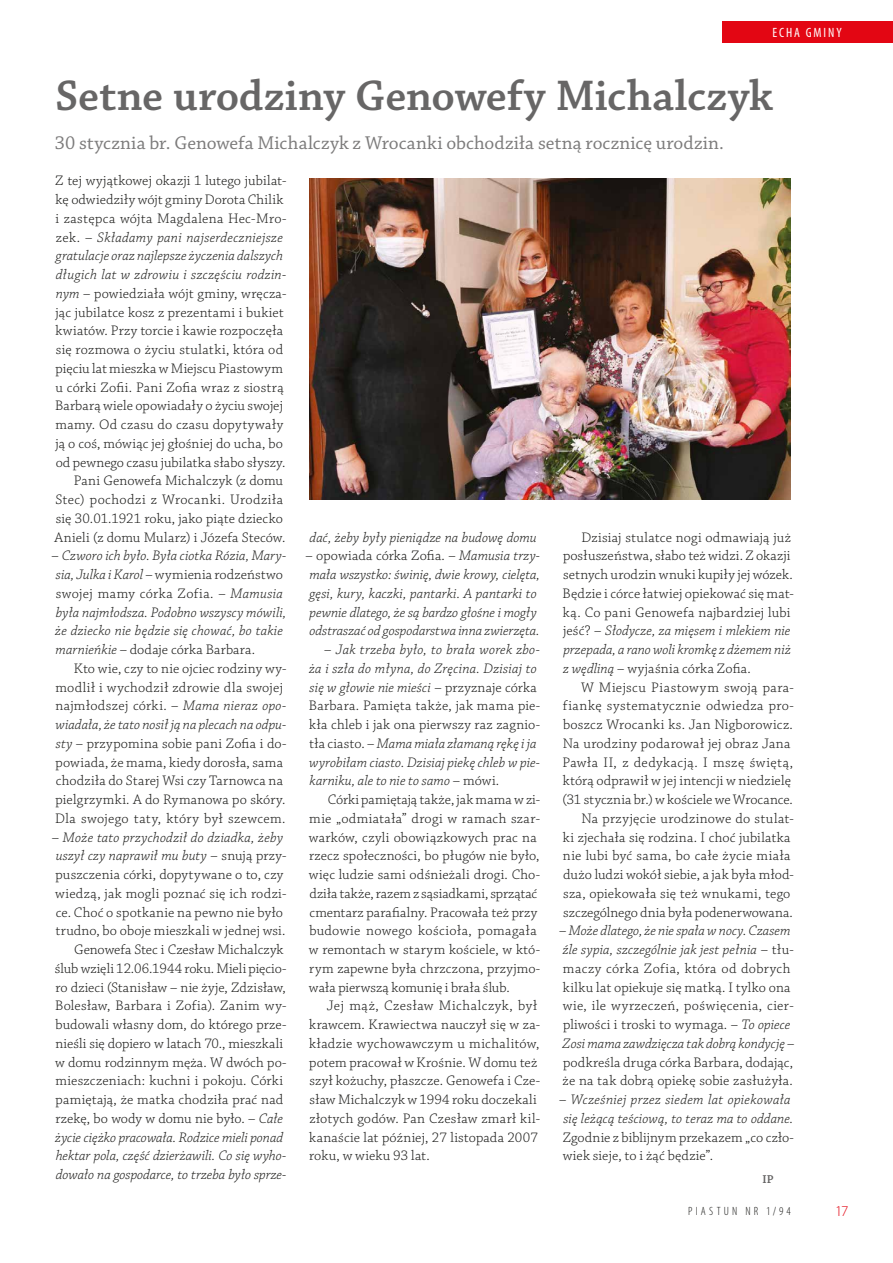
<style>
.page{position:relative;width:893px;height:1263px;background:#fff}
.page>*{position:absolute;margin:0;border:0;box-sizing:border-box;transform-origin:0 0}
.t1{font:600 45px "Chaparral Pro";color:#676666}
.t2{font:19.5px "Chaparral Pro";letter-spacing:.005em;color:#7c7b7b}
.t3{font:300 15px "Myriad Pro";color:#e30613}
.t4{font:300 14.55px/18.8px "Chaparral Pro";letter-spacing:.01em;color:#1d1d1b}
.t5{font:italic 300 14.55px/18.8px "Chaparral Pro";letter-spacing:.005em;color:#1d1d1b}
.t6{font:condensed 13.5px "Myriad Pro";letter-spacing:.145em;color:#fff}
.t7{font:300 condensed 12px "Myriad Pro";letter-spacing:.27em;color:#1d1d1b}
.t8{font:600 12px "Chaparral Pro";color:#626161}
.s1{font-style:italic}
.s2{font-style:normal}
</style>
<div class="page">
<img style="left:309px;top:179px;width:482px;height:321px">
<div style="left:722px;top:21px;width:171px;height:22px;background:#e30613"></div>
<p class="t6" style="left:772px;top:24px;width:71px">ECHA GMINY</p>
<h1 class="t1" style="left:55px;top:70px;width:719px">Setne urodziny Genowefy Michalczyk</h1>
<h2 class="t2" style="left:55px;top:132px;width:670px">30 stycznia br. Genowefa Michalczyk z Wrocanki obchodziła setną rocznicę urodzin.</h2>
<p class="t4" style="left:55px;top:172px;width:233px;text-align:right">Z tej wyjątkowej okazji 1 lutego jubilat&shy;kę odwiedziły wójt gminy Dorota Chilik i zastępca wójta Magdalena Hec-Mro&shy;zek. – <span class="s1">Składamy pani najserdeczniejsze gratulacje oraz najlepsze życzenia dalszych długich lat w zdrowiu i szczęściu rodzin&shy;nym</span> – powiedziała wójt gminy, wręcza&shy;jąc jubilatce kosz z prezentami i bukiet kwiatów. Przy torcie i kawie rozpoczęła się rozmowa o życiu stulatki, która od pięciu lat mieszka w Miejscu Piastowym u córki Zofii. Pani Zofia wraz z siostrą Barbarą wiele opowiadały o życiu swojej mamy. Od czasu do czasu dopytywały ją o coś, mówiąc jej głośniej do ucha, bo od pewnego czasu jubilatka słabo słyszy.<br>Pani Genowefa Michalczyk (z domu Stec) pochodzi z Wrocanki. Urodziła się 30.01.1921 roku, jako piąte dziecko Anieli (z domu Mularz) i Józefa Steców.</p>
<p class="t5" style="left:52px;top:547px;width:236px"><span class="s2">–</span> Czworo ich było. Była ciotka Rózia, Mary&shy;sia, Julka i Karol <span class="s2">– wymienia rodzeństwo swojej mamy córka Zofia. –</span> Mamusia była najmłodsza. Podobno wszyscy mówili, że dziecko nie będzie się chować, bo takie marnieńkie <span class="s2">– dodaje córka Barbara.</span></p>
<p class="t4" style="left:55px;top:659px;width:233px;text-indent:19px">Kto wie, czy to nie ojciec rodziny wy&shy;modlił i wychodził zdrowie dla swojej najmłodszej córki. – <span class="s1">Mama nieraz opo&shy;wiadała, że tato nosił ją na plecach na odpu&shy;sty</span> – przypomina sobie pani Zofia i do&shy;powiada, że mama, kiedy dorosła, sama chodziła do Starej Wsi czy Tarnowca na pielgrzymki. A do Rymanowa po skóry.<br>Dla swojego taty, który był szewcem.</p>
<p class="t4" style="left:52px;top:828px;width:236px;text-align:right">– <span class="s1">Może tato przychodził do dziadka, żeby uszył czy naprawił mu buty</span> – snują przy&shy;puszczenia córki, dopytywane o to, czy wiedzą, jak mogli poznać się ich rodzi&shy;ce. Choć o spotkanie na pewno nie było trudno, bo oboje mieszkali w jednej wsi.<br>Genowefa Stec i Czesław Michalczyk ślub wzięli 12.06.1944 roku. Mieli pięcio&shy;ro dzieci (Stanisław – nie żyje, Zdzisław, Bolesław, Barbara i Zofia). Zanim wy&shy;budowali własny dom, do którego prze&shy;nieśli się dopiero w latach 70., mieszkali w domu rodzinnym męża. W dwóch po&shy;mieszczeniach: kuchni i pokoju. Córki pamiętają, że matka chodziła prać nad rzekę, bo wody w domu nie było. – <span class="s1">Całe życie ciężko pracowała. Rodzice mieli ponad hektar pola, część dzierżawili. Co się wyho&shy;dowało na gospodarce, to trzeba było sprze-</span></p>
<p class="t5" style="left:310px;top:528px;width:229px">dać, żeby były pieniądze na budowę domu</p>
<p class="t5" style="left:305px;top:547px;width:236px"><span class="s2">– opowiada córka Zofia. –</span> Mamusia trzy&shy;mała wszystko: świnię, dwie krowy, cielęta, gęsi, kury, kaczki, pantarki. A pantarki to pewnie dlatego, że są bardzo głośne i mogły odstraszać od gospodarstwa inna zwierzęta.</p>
<p class="t5" style="left:309px;top:641px;width:233px;text-indent:15px"><span class="s2">–</span> Jak trzeba było, to brała worek zbo&shy;ża i szła do młyna, do Zręcina. Dzisiaj to się w głowie nie mieści <span class="s2">– przyznaje córka Barbara. Pamięta także, jak mama pie&shy;kła chleb i jak ona pierwszy raz zagnio&shy;tła ciasto. –</span> Mama miała złamaną rękę i ja wyrobiłam ciasto. Dzisiaj piekę chleb w pie&shy;karniku, ale to nie to samo <span class="s2">– mówi.</span></p>
<p class="t4" style="left:309px;top:791px;width:233px;text-indent:19px">Córki pamiętają także, jak mama w zi&shy;mie „odmiatała” drogi w ramach szar&shy;warków, czyli obowiązkowych prac na rzecz społeczności, bo pługów nie było, więc ludzie sami odśnieżali drogi. Cho&shy;dziła także, razem z sąsiadkami, sprzątać cmentarz parafialny. Pracowała też przy budowie nowego kościoła, pomagała w remontach w starym kościele, w któ&shy;rym zapewne była chrzczona, przyjmo&shy;wała pierwszą komunię i brała ślub.</p>
<p class="t4" style="left:309px;top:997px;width:233px;text-indent:18px">Jej mąż, Czesław Michalczyk, był krawcem. Krawiectwa nauczył się w za&shy;kładzie wychowawczym u michalitów, potem pracował w Krośnie. W domu też szył kożuchy, płaszcze. Genowefa i Cze&shy;sław Michalczyk w 1994 roku doczekali złotych godów. Pan Czesław zmarł kil&shy;kanaście lat później, 27 listopada 2007 roku, w wieku 93 lat.</p>
<p class="t4" style="left:563px;top:528px;width:233px;text-indent:19px">Dzisiaj stulatce nogi odmawiają już posłuszeństwa, słabo też widzi. Z okazji setnych urodzin wnuki kupiły jej wózek.<br>Będzie i córce łatwiej opiekować się mat&shy;ką. Co pani Genowefa najbardziej lubi jeść? – <span class="s1">Słodycze, za mięsem i mlekiem nie przepada, a rano woli kromkę z dżemem niż z wędliną</span> – wyjaśnia córka Zofia.</p>
<p class="t4" style="left:562px;top:678px;width:233px;text-align:right">W Miejscu Piastowym swoją para&shy;fiankę systematycznie odwiedza pro&shy;boszcz Wrocanki ks. Jan Nigborowicz.<br>Na urodziny podarował jej obraz Jana Pawła II, z dedykacją. I mszę świętą, którą odprawił w jej intencji w niedzielę (31 stycznia br.) w kościele we Wrocance.<br>Na przyjęcie urodzinowe do stulat-<br>ki zjechała się rodzina. I choć jubilatka nie lubi być sama, bo całe życie miała dużo ludzi wokół siebie, a jak była młod&shy;sza, opiekowała się też wnukami, tego szczególnego dnia była podenerwowana.</p>
<p class="t4" style="left:559px;top:922px;width:237px">– <span class="s1">Może dlatego, że nie spała w nocy. Czasem źle sypia, szczególnie jak jest pełnia</span> – tłu&shy;maczy córka Zofia, która od dobrych kilku lat opiekuje się matką. I tylko ona wie, ile wyrzeczeń, poświęcenia, cier&shy;pliwości i troski to wymaga. – <span class="s1">To opiece Zosi mama zawdzięcza tak dobrą kondycję</span> – podkreśla druga córka Barbara, dodając, że na tak dobrą opiekę sobie zasłużyła.</p>
<p class="t5" style="left:559px;top:1091px;width:236px"><span class="s2">–</span> Wcześniej przez siedem lat opiekowała się leżącą teściową, to teraz ma to oddane.</p>
<p class="t4" style="left:563px;top:1128px;width:233px">Zgodnie z biblijnym przekazem „co czło&shy;wiek sieje, to i żąć będzie”.</p>
<p class="t8" style="left:763px;top:1172px;width:13px">IP</p>
<p class="t7" style="left:688px;top:1204px;width:104px">PIASTUN NR 1/94</p>
<p class="t3" style="left:835px;top:1203px;width:15px">17</p>
</div>
